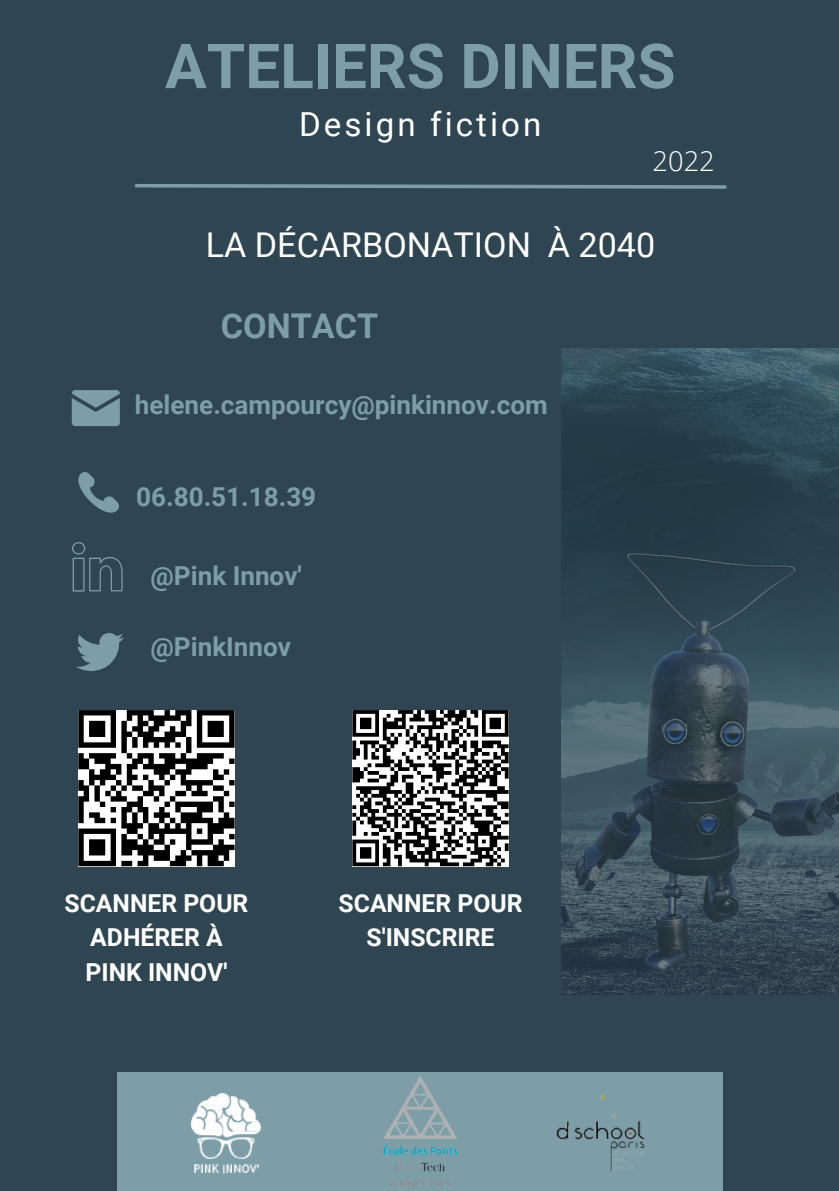
<style>
.page{position:relative;width:839px;height:1191px;background:#fff}
.page>*{position:absolute;margin:0;border:0;box-sizing:border-box;transform-origin:0 0}
.t1{font:700 62.2px "Roboto";color:#7d9ea7}
.t2{font:34.2px "Roboto";color:#fff}
.t3{font:700 34.2px "Roboto";color:#7d9ea7}
.t4{font:33.2px "Roboto";letter-spacing:.095em;color:#fff}
.t5{font:300 27.2px "Open Sans";color:#fff}
.t6{font:700 26.2px "Roboto";color:#7d9ea7}
.t7{font:700 24.8px/34.6px "Roboto";color:#fff;text-align:center}
</style>
<div class="page">
<div style="left:0;top:0;width:838px;height:1191px;background:#2f4551"></div>
<img style="left:562px;top:348px;width:276px;height:646px">
<svg style="left:134px;top:184px;width:593px;height:5px"></svg>
<svg style="left:72px;top:390px;width:48px;height:36px;background:#73929c"></svg>
<svg style="left:78px;top:472px;width:41px;height:41px"></svg>
<svg style="left:72px;top:542px;width:51px;height:50px"></svg>
<svg style="left:76px;top:633px;width:48px;height:38px"></svg>
<svg style="left:78px;top:710px;width:156px;height:156px;background:#797979"></svg>
<svg style="left:352px;top:710px;width:156px;height:156px;background:#7e7e7e"></svg>
<div style="left:117px;top:1073px;width:605px;height:118px;background:#7d9ea7"></div>
<img style="left:383px;top:1077px;width:75px;height:110px">
<img style="left:556px;top:1094px;width:89px;height:77px">
<img style="left:192px;top:1093px;width:69px;height:80px">
<p class="t1" style="left:165px;top:30px;width:512px">ATELIERS DINERS</p>
<p class="t4" style="left:299px;top:105px;width:244px">Design fiction</p>
<p class="t5" style="left:652px;top:142px;width:64px">2022</p>
<p class="t2" style="left:206px;top:225px;width:451px">LA DÉCARBONATION À 2040</p>
<p class="t3" style="left:221px;top:306px;width:159px">CONTACT</p>
<p class="t6" style="left:135px;top:390px;width:414px">helene.campourcy@pinkinnov.com</p>
<p class="t6" style="left:136px;top:481px;width:182px">06.80.51.18.39</p>
<p class="t6" style="left:151px;top:560px;width:153px">@Pink Innov'</p>
<p class="t6" style="left:151px;top:632px;width:142px">@PinkInnov</p>
<p class="t7" style="left:65px;top:886px;width:185px">SCANNER POUR<br>ADHÉRER À<br>PINK INNOV'</p>
<p class="t7" style="left:338px;top:886px;width:185px">SCANNER POUR<br>S'INSCRIRE</p>
</div>
